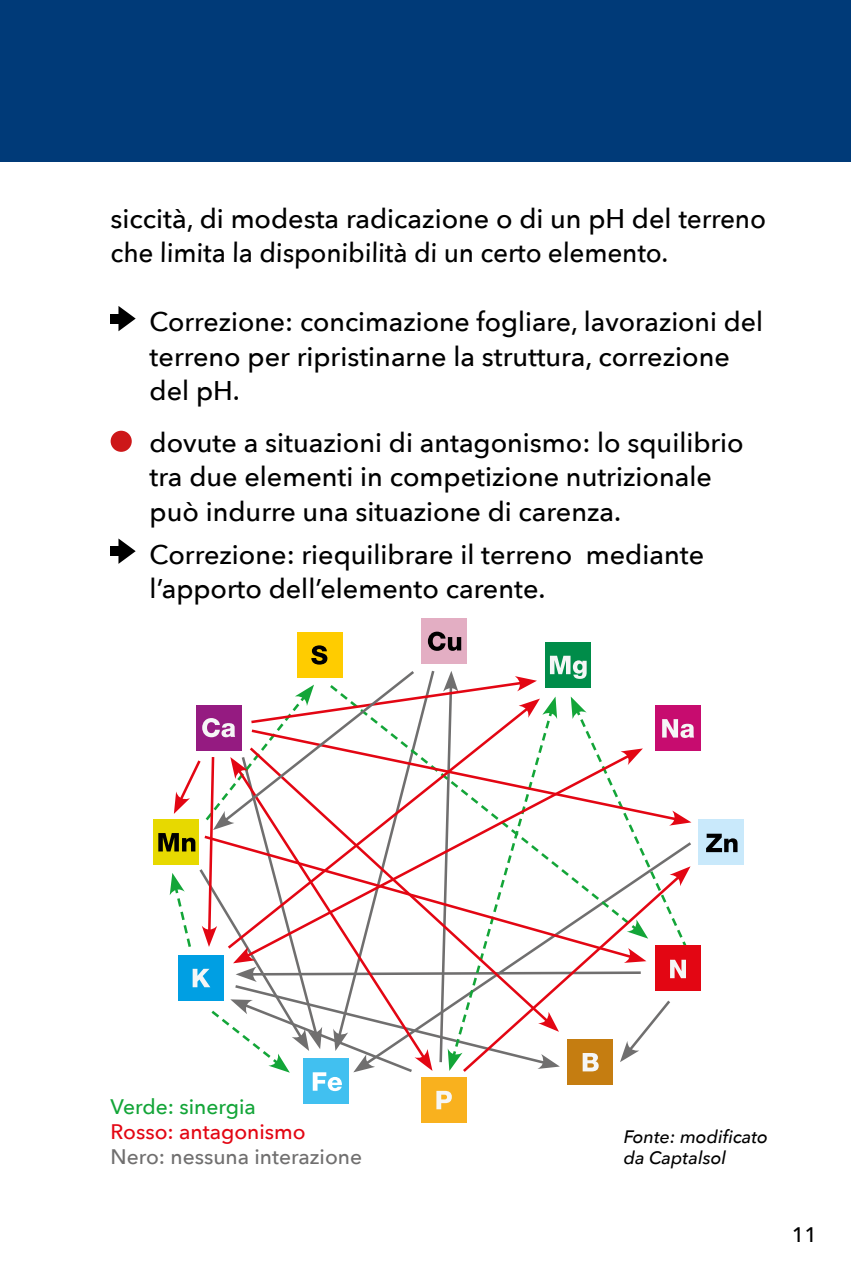
<style>
.page{position:relative;width:851px;height:1276px;background:#fff}
.page>*{position:absolute;margin:0;border:0;box-sizing:border-box;transform-origin:0 0}
.t1{font:500 27px/34.5px "Avenir Next";color:#000}
.t2{font:500 21px "Avenir Next";color:#706f6f}
.t3{font:500 21px "Avenir Next";color:#e30613}
.t4{font:500 21px "Avenir Next";color:#13a538}
.t5{font:500 21px "Avenir Next";color:#000}
.t6{font:italic 500 18px/21.6px "Avenir Next";color:#000}
.t7{font:500 11.1px "Avenir Next";color:#e30613}
.t8{font:500 11.1px "Avenir Next";color:#13a538}
</style>
<div class="page">
<div style="left:0;top:0;width:850px;height:162px;background:#003a78"></div>
<svg style="left:118px;top:306px;width:18px;height:25px"></svg>
<div style="left:111px;top:314px;width:10px;height:9px;background:#000"></div>
<div style="left:111px;top:431px;width:21px;height:21px;background:#cd1719;border-radius:50%"></div>
<svg style="left:118px;top:538px;width:18px;height:26px"></svg>
<div style="left:111px;top:546px;width:10px;height:10px;background:#000"></div>
<div style="left:698px;top:819px;width:46px;height:46px;background:#c9e9fb"></div>
<svg style="left:706px;top:833px;width:31px;height:19px"></svg>
<div style="left:153px;top:819px;width:46px;height:46px;background:#e7d900"></div>
<div style="left:655px;top:945px;width:45px;height:46px;background:#e30613"></div>
<div style="left:655px;top:705px;width:45px;height:45px;background:#c70c6f"></div>
<div style="left:421px;top:1077px;width:45px;height:45px;background:#f9b11e"></div>
<div style="left:421px;top:618px;width:45px;height:45px;background:#e3aec3"></div>
<svg style="left:158px;top:631px;width:536px;height:478px"></svg>
<div style="left:144px;top:1101px;width:137px;height:31px;background:#fff"></div>
<p class="t1" style="left:111px;top:200px;width:657px">siccità, di modesta radicazione o di un pH del terreno che limita la disponibilità di un certo elemento.</p>
<p class="t1" style="left:150px;top:304px;width:614px">Correzione: concimazione fogliare, lavorazioni del terreno per ripristinarne la struttura, correzione del pH.</p>
<p class="t1" style="left:150px;top:424px;width:595px">dovute a situazioni di antagonismo: lo squilibrio tra due elementi in competizione nutrizionale può indurre una situazione di carenza.</p>
<p class="t1" style="left:150px;top:536px;width:556px">Correzione: riequilibrare il terreno mediante l’apporto dell’elemento carente.</p>
<p class="t4" style="left:111px;top:1089px;width:147px">Verde: sinergia</p>
<p class="t3" style="left:111px;top:1114px;width:196px">Rosso: antagonismo</p>
<p class="t2" style="left:111px;top:1139px;width:253px">Nero: nessuna interazione</p>
<p class="t8" style="left:153px;top:1101px;width:65px">Synergismus</p>
<p class="t7" style="left:153px;top:1120px;width:112px">Starker Antagonismus</p>
<p class="t6" style="left:623px;top:1125px;width:146px">Fonte: modificato da Captalsol</p>
<p class="t5" style="left:791px;top:1216px;width:26px">11</p>
</div>
